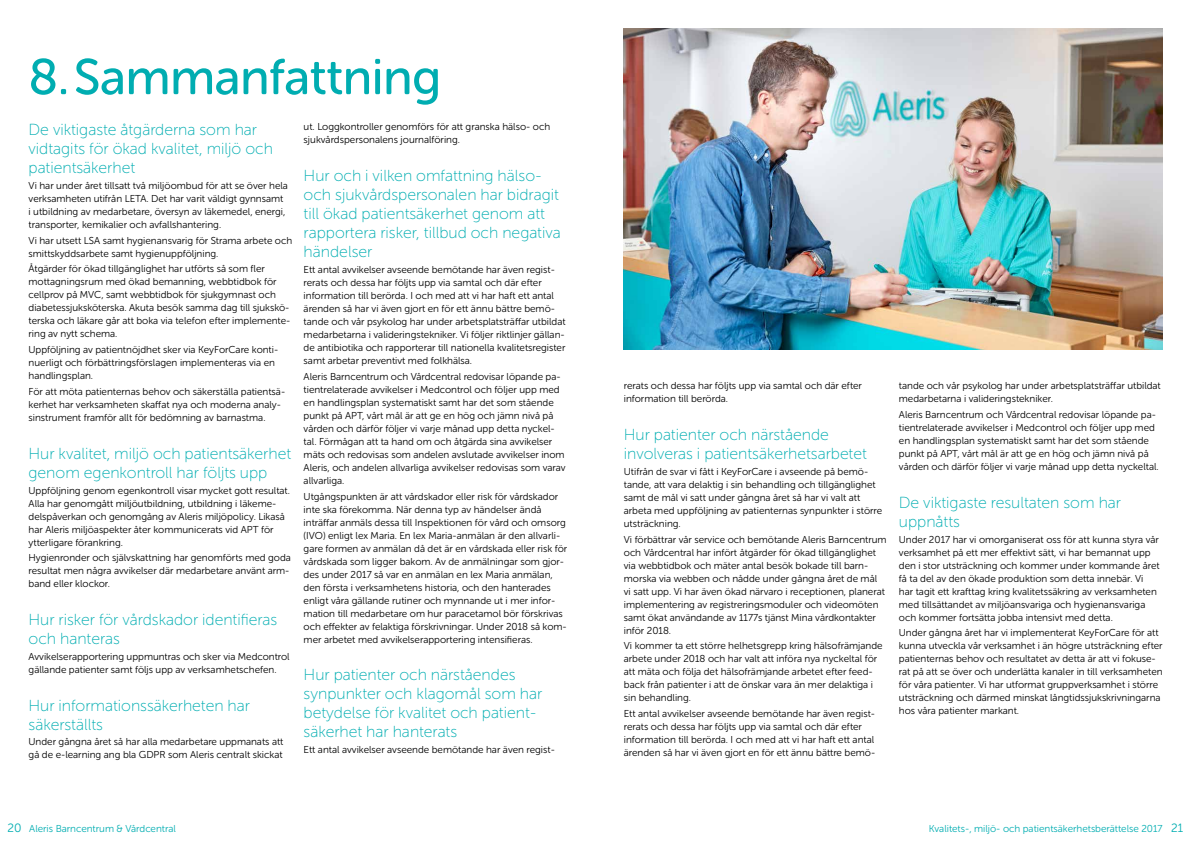
<style>
.page{position:relative;width:1191px;height:842px;background:#fff}
.page>*{position:absolute;margin:0;border:0;box-sizing:border-box;transform-origin:0 0}
.t1{font:50px "Museo Sans Rounded 500";letter-spacing:-.01em;color:#00adb1}
.t2{font:16px/19px "Museo Sans Rounded 100";color:#00adb1}
.t3{font:10px/13px "Museo Sans Rounded 300";color:#000}
.t4{font:10px "Museo Sans Rounded 300";color:#00adb1}
.s1{font-size:12px}
</style>
<div class="page">
<img style="left:624px;top:28px;width:538px;height:322px">
<h1 class="t1" style="left:28px;top:50px;width:414px">8.Sammanfattning</h1>
<h2 class="t2" style="left:29px;top:120px;width:246px">De viktigaste åtgärderna som har vidtagits för ökad kvalitet, miljö och patientsäkerhet</h2>
<p class="t3" style="left:29px;top:179px;width:261px">Vi har under året tillsatt två miljöombud för att se över hela verksamheten utifrån LETA. Det har varit väldigt gynnsamt i utbildning av medarbetare, översyn av läkemedel, energi, transporter, kemikalier och avfallshantering.</p>
<p class="t3" style="left:29px;top:234px;width:265px">Vi har utsett LSA samt hygienansvarig för Strama arbete och smittskyddsarbete samt hygienuppföljning.</p>
<p class="t3" style="left:29px;top:262px;width:263px">Åtgärder för ökad tillgänglighet har utförts så som fler mottagningsrum med ökad bemanning, webbtidbok för cellprov på MVC, samt webbtidbok för sjukgymnast och diabetessjuksköterska. Akuta besök samma dag till sjukskö&shy;terska och läkare går att boka via telefon efter implemente&shy;ring av nytt schema.</p>
<p class="t3" style="left:29px;top:343px;width:251px">Uppföljning av patientnöjdhet sker via KeyForCare konti&shy;nuerligt och förbättringsförslagen implementeras via en handlingsplan.</p>
<p class="t3" style="left:29px;top:385px;width:258px">För att möta patienternas behov och säkerställa patientsä&shy;kerhet har verksamheten skaffat nya och moderna analy&shy;sinstrument framför allt för bedömning av barnastma.</p>
<h2 class="t2" style="left:29px;top:444px;width:264px">Hur kvalitet, miljö och patientsäkerhet genom egenkontroll har följts upp</h2>
<p class="t3" style="left:29px;top:484px;width:263px">Uppföljning genom egenkontroll visar mycket gott resultat.<br>Alla har genomgått miljöutbildning, utbildning i läkeme&shy;delspåverkan och genomgång av Aleris miljöpolicy. Likaså har Aleris miljöaspekter åter kommunicerats vid APT för ytterligare förankring.</p>
<p class="t3" style="left:29px;top:551px;width:264px">Hygienronder och självskattning har genomförts med goda resultat men några avvikelser där medarbetare använt arm&shy;band eller klockor.</p>
<h2 class="t2" style="left:29px;top:610px;width:250px">Hur risker för vårdskador identifieras och hanteras</h2>
<p class="t3" style="left:29px;top:650px;width:262px">Avvikelserapportering uppmuntras och sker via Medcontrol gällande patienter samt följs upp av verksamhetschefen.</p>
<h2 class="t2" style="left:29px;top:696px;width:223px">Hur informationssäkerheten har säkerställts</h2>
<p class="t3" style="left:29px;top:736px;width:256px">Under gångna året så har alla medarbetare uppmanats att gå de e-learning ang bla GDPR som Aleris centralt skickat</p>
<p class="t3" style="left:304px;top:120px;width:248px">ut. Loggkontroller genomförs för att granska hälso- och sjukvårdspersonalens journalföring.</p>
<h2 class="t2" style="left:304px;top:166px;width:259px">Hur och i vilken omfattning hälso&shy;och sjukvårdspersonalen har bidragit till ökad patientsäkerhet genom att rapportera risker, tillbud och negativa händelser</h2>
<p class="t3" style="left:304px;top:263px;width:263px">Ett antal avvikelser avseende bemötande har även regist&shy;rerats och dessa har följts upp via samtal och där efter information till berörda. I och med att vi har haft ett antal ärenden så har vi även gjort en för ett ännu bättre bemö&shy;tande och vår psykolog har under arbetsplatsträffar utbildat medarbetarna i valideringstekniker. Vi följer riktlinjer gällan&shy;de antibiotika och rapporterar till nationella kvalitetsregister samt arbetar preventivt med folkhälsa.</p>
<p class="t3" style="left:304px;top:370px;width:263px">Aleris Barncentrum och Vårdcentral redovisar löpande pa&shy;tientrelaterade avvikelser i Medcontrol och följer upp med en handlingsplan systematiskt samt har det som stående punkt på APT, vårt mål är att ge en hög och jämn nivå på vården och därför följer vi varje månad upp detta nyckel&shy;tal. Förmågan att ta hand om och åtgärda sina avvikelser mäts och redovisas som andelen avslutade avvikelser inom Aleris, och andelen allvarliga avvikelser redovisas som varav allvarliga.</p>
<p class="t3" style="left:304px;top:490px;width:265px">Utgångspunkten är att vårdskador eller risk för vårdskador inte ska förekomma. När denna typ av händelser ändå inträffar anmäls dessa till Inspektionen för vård och omsorg (IVO) enligt lex Maria. En lex Maria-anmälan är den allvarli&shy;gare formen av anmälan då det är en vårdskada eller risk för vårdskada som ligger bakom. Av de anmälningar som gjor&shy;des under 2017 så var en anmälan en lex Maria anmälan, den första i verksamhetens historia, och den hanterades enligt våra gällande rutiner och mynnande ut i mer infor&shy;mation till medarbetare om hur paracetamol bör förskrivas och effekter av felaktiga förskrivningar. Under 2018 så kom&shy;mer arbetet med avvikelserapportering intensifieras.</p>
<h2 class="t2" style="left:304px;top:665px;width:240px">Hur patienter och närståendes synpunkter och klagomål som har betydelse för kvalitet och patient&shy;säkerhet har hanterats</h2>
<p class="t3" style="left:304px;top:743px;width:253px">Ett antal avvikelser avseende bemötande har även regist-</p>
<p class="t3" style="left:624px;top:379px;width:240px">rerats och dessa har följts upp via samtal och där efter information till berörda.</p>
<h2 class="t2" style="left:624px;top:425px;width:244px">Hur patienter och närstående involveras i patientsäkerhetsarbetet</h2>
<p class="t3" style="left:624px;top:465px;width:260px">Utifrån de svar vi fått i KeyForCare i avseende på bemö&shy;tande, att vara delaktig i sin behandling och tillgänglighet samt de mål vi satt under gångna året så har vi valt att arbeta med uppföljning av patienternas synpunkter i större utsträckning.</p>
<p class="t3" style="left:624px;top:533px;width:264px">Vi förbättrar vår service och bemötande Aleris Barncentrum och Vårdcentral har infört åtgärder för ökad tillgänglighet via webbtidbok och mäter antal besök bokade till barn&shy;morska via webben och nådde under gångna året de mål vi satt upp. Vi har även ökad närvaro i receptionen, planerat implementering av registreringsmoduler och videomöten samt ökat användande av 1177s tjänst Mina vårdkontakter inför 2018.</p>
<p class="t3" style="left:624px;top:640px;width:260px">Vi kommer ta ett större helhetsgrepp kring hälsofrämjande arbete under 2018 och har valt att införa nya nyckeltal för att mäta och följa det hälsofrämjande arbetet efter feed&shy;back från patienter i att de önskar vara än mer delaktiga i sin behandling.</p>
<p class="t3" style="left:624px;top:707px;width:253px">Ett antal avvikelser avseende bemötande har även regist&shy;rerats och dessa har följts upp via samtal och där efter information till berörda. I och med att vi har haft ett antal ärenden så har vi även gjort en för ett ännu bättre bemö-</p>
<p class="t3" style="left:899px;top:379px;width:263px">tande och vår psykolog har under arbetsplatsträffar utbildat medarbetarna i valideringstekniker.</p>
<p class="t3" style="left:899px;top:408px;width:261px">Aleris Barncentrum och Vårdcentral redovisar löpande pa&shy;tientrelaterade avvikelser i Medcontrol och följer upp med en handlingsplan systematiskt samt har det som stående punkt på APT, vårt mål är att ge en hög och jämn nivå på vården och därför följer vi varje månad upp detta nyckeltal.</p>
<h2 class="t2" style="left:899px;top:493px;width:224px">De viktigaste resultaten som har uppnåtts</h2>
<p class="t3" style="left:899px;top:533px;width:262px">Under 2017 har vi omorganiserat oss för att kunna styra vår verksamhet på ett mer effektivt sätt, vi har bemannat upp den i stor utsträckning och kommer under kommande året få ta del av den ökade produktion som detta innebär. Vi har tagit ett krafttag kring kvalitetssäkring av verksamheten med tillsättandet av miljöansvariga och hygienansvariga och kommer fortsätta jobba intensivt med detta.</p>
<p class="t3" style="left:899px;top:627px;width:265px">Under gångna året har vi implementerat KeyForCare för att kunna utveckla vår verksamhet i än högre utsträckning efter patienternas behov och resultatet av detta är att vi fokuse&shy;rat på att se över och underlätta kanaler in till verksamheten för våra patienter. Vi har utformat gruppverksamhet i större utsträckning och därmed minskat långtidssjukskrivningarna hos våra patienter markant.</p>
<p class="t4" style="left:8px;top:823px;width:170px"><span class="s1">20</span> Aleris Barncentrum &amp; Vårdcentral</p>
<p class="t4" style="left:929px;top:823px;width:256px">Kvalitets-, miljö- och patientsäkerhetsberättelse 2017 <span class="s1">21</span></p>
</div>
